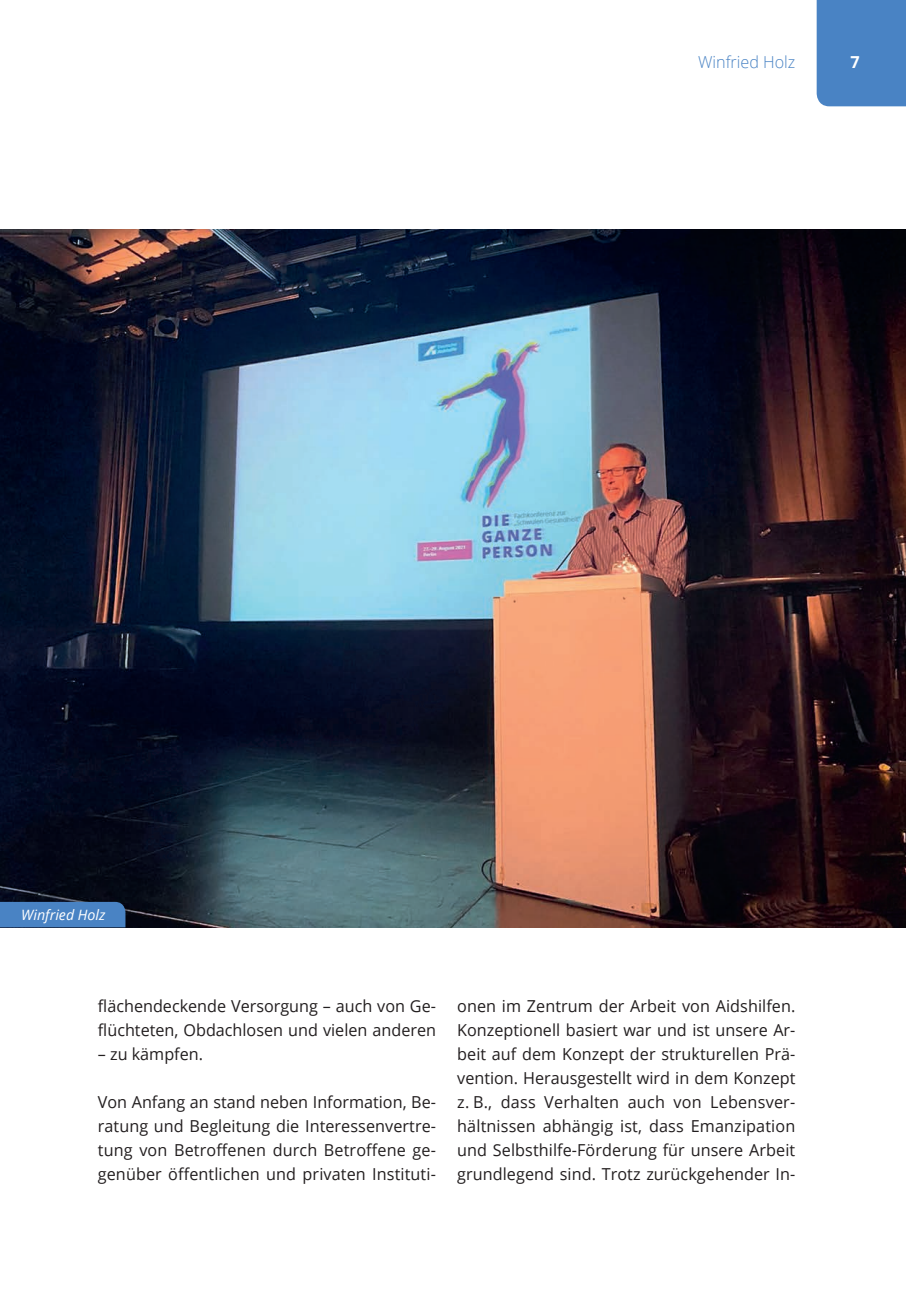
<style>
.page{position:relative;width:906px;height:1289px;background:#fff}
.page>*{position:absolute;margin:0;border:0;box-sizing:border-box;transform-origin:0 0}
.t1{font:16.5px/24px "Open Sans";letter-spacing:.005em;color:#231f20;text-align:justify}
.t2{font:300 16.5px "Open Sans";color:#4983c4}
.t3{font:700 16.5px "Open Sans";color:#fff}
.t4{font:italic 14.25px "Open Sans";color:#fff}
</style>
<div class="page">
<div style="left:816px;top:0;width:90px;height:106px;background:#4983c4"></div>
<img style="left:0;top:230px;width:906px;height:697px">
<div style="left:0;top:901px;width:125px;height:26px;background:#4983c4"></div>
<p class="t2" style="left:698px;top:51px;width:99px">Winfried Holz</p>
<p class="t3" style="left:850px;top:50px;width:11px">7</p>
<p class="t4" style="left:21px;top:904px;width:86px">Winfried Holz</p>
<p class="t1" style="left:98px;top:993px;width:340px">flächendeckende Versorgung – auch von Ge&shy;flüchteten, Obdachlosen und vielen anderen</p>
<p class="t1" style="left:98px;top:1041px;width:107px">– zu kämpfen.</p>
<p class="t1" style="left:98px;top:1089px;width:340px">Von Anfang an stand neben Information, Be&shy;ratung und Begleitung die Interessenvertre&shy;tung von Betroffenen durch Betroffene ge&shy;genüber öffentlichen und privaten Instituti-</p>
<p class="t1" style="left:457px;top:993px;width:340px">onen im Zentrum der Arbeit von Aidshilfen.<br>Konzeptionell basiert war und ist unsere Ar&shy;beit auf dem Konzept der strukturellen Prä&shy;vention. Herausgestellt wird in dem Konzept z. B., dass Verhalten auch von Lebensver&shy;hältnissen abhängig ist, dass Emanzipation und Selbsthilfe-Förderung für unsere Arbeit grundlegend sind. Trotz zurückgehender In-</p>
</div>
